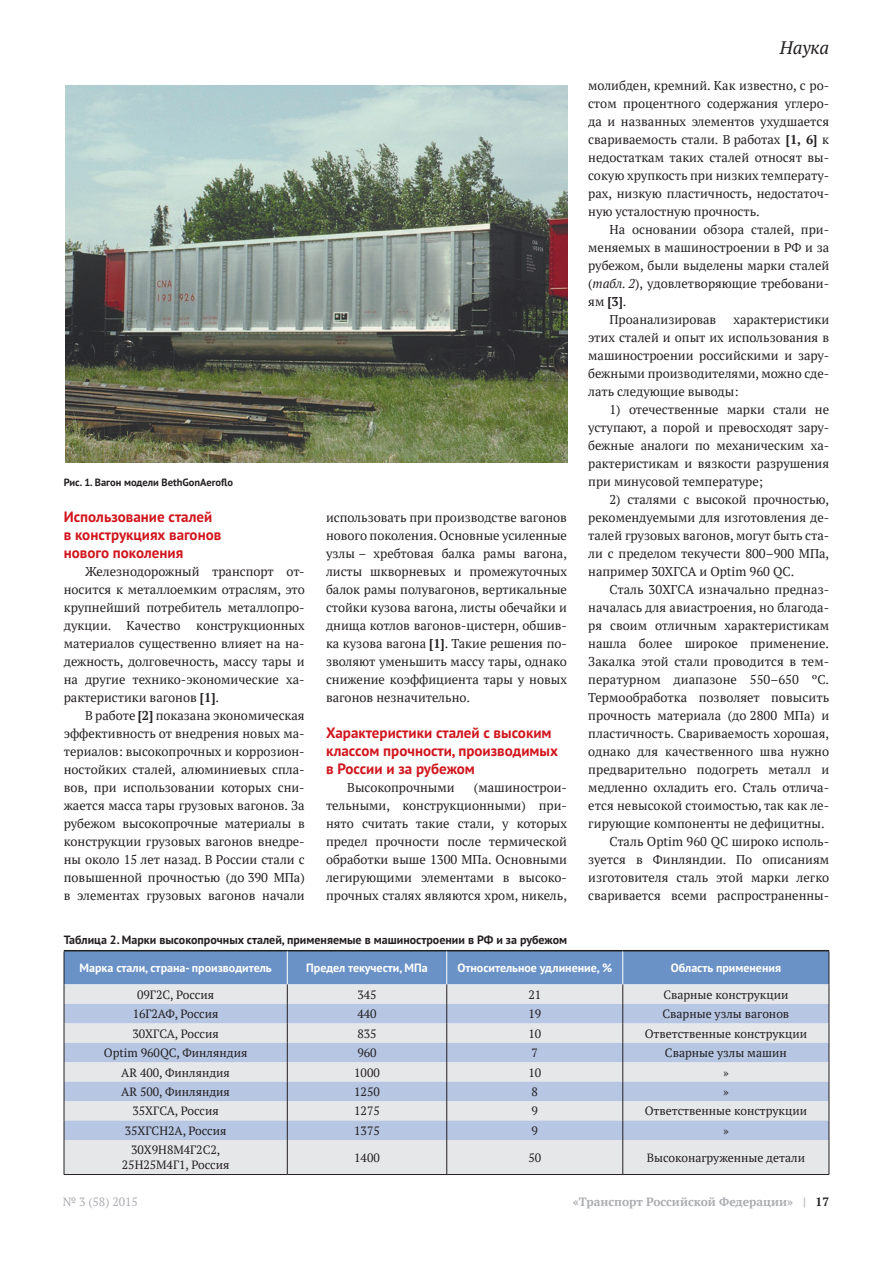
<style>
.page{position:relative;width:893px;height:1263px;background:#fff}
.page>*{position:absolute;margin:0;border:0;box-sizing:border-box;transform-origin:0 0}
.t1{font:italic 18px "PT Serif";color:#231f20}
.t2{font:700 15px/18px "PT Sans";color:#d1161e}
.t3{font:12.75px/18px "PT Serif";color:#231f20;text-align:justify}
.t4{font:12px/15px "PT Serif";color:#231f20;text-align:center}
.t5{font:700 12px "PT Sans";color:#fff}
.t6{font:700 12px "PT Sans";color:#231f20}
.t7{font:700 12px "PT Serif";color:#acadb1}
.t8{font:12px "PT Serif";color:#acadb1}
.t9{font:700 10.5px "PT Sans";color:#231f20}
.s1{font-weight:700}
.s2{font-style:italic}
.s3{color:#231f20}
</style>
<div class="page">
<div style="left:65px;top:1140px;width:764px;height:34px;background:#e6e7e9"></div>
<hr style="left:64px;top:950px;width:223px;height:1px;background:#231f20">
<hr style="left:287px;top:950px;width:160px;height:1px;background:#231f20">
<hr style="left:447px;top:950px;width:176px;height:1px;background:#231f20">
<hr style="left:623px;top:950px;width:206px;height:1px;background:#231f20">
<hr style="left:287px;top:1140px;width:1px;height:34px;background:#231f20">
<hr style="left:446px;top:1140px;width:1px;height:34px;background:#231f20">
<hr style="left:622px;top:1140px;width:1px;height:34px;background:#231f20">
<svg style="left:64px;top:951px;width:766px;height:189px;background:#bbc9df"></svg>
<hr style="left:64px;top:1140px;width:1px;height:34px;background:#231f20">
<hr style="left:829px;top:1140px;width:1px;height:34px;background:#231f20">
<hr style="left:64px;top:1174px;width:223px;height:1px;background:#231f20">
<hr style="left:287px;top:1174px;width:160px;height:1px;background:#231f20">
<hr style="left:447px;top:1174px;width:176px;height:1px;background:#231f20">
<hr style="left:623px;top:1174px;width:206px;height:1px;background:#231f20">
<img style="left:65px;top:86px;width:502px;height:376px">
<p class="t9" style="left:64px;top:475px;width:171px">Рис. 1. Вагон модели BethGonAeroflo</p>
<p class="t2" style="left:64px;top:507px;width:159px">Использование сталей в конструкциях вагонов нового поколения</p>
<p class="t3" style="left:64px;top:562px;width:242px;text-indent:21px">Железнодорожный транспорт от&shy;носится к металлоемким отраслям, это крупнейший потребитель металлопро&shy;дукции.</p>
<p class="t3" style="left:64px;top:616px;width:242px;text-indent:63px">Качество конструкционных материалов существенно влияет на на&shy;дежность, долговечность, массу тары и на другие технико-экономические ха&shy;рактеристики вагонов <span class="s1">[1]</span>.</p>
<p class="t3" style="left:64px;top:706px;width:242px;text-indent:21px">В работе <span class="s1">[2]</span> показана экономическая эффективность от внедрения новых ма&shy;териалов: высокопрочных и коррозион&shy;ностойких сталей, алюминиевых спла&shy;вов, при использовании которых сни&shy;жается масса тары грузовых вагонов. За рубежом высокопрочные материалы в конструкции грузовых вагонов внедре&shy;ны около 15 лет назад. В России стали с повышенной прочностью (до 390 МПа) в элементах грузовых вагонов начали</p>
<p class="t3" style="left:326px;top:508px;width:242px">использовать при производстве вагонов нового поколения. Основные усиленные узлы – хребтовая балка рамы вагона, листы шкворневых и промежуточных балок рамы полувагонов, вертикальные стойки кузова вагона, листы обечайки и днища котлов вагонов-цистерн, обшив&shy;ка кузова вагона <span class="s1">[1]</span>. Такие решения по&shy;зволяют уменьшить массу тары, однако снижение коэффициента тары у новых вагонов незначительно.</p>
<p class="t2" style="left:326px;top:723px;width:234px">Характеристики сталей с высоким классом прочности, производимых в России и за рубежом</p>
<p class="t3" style="left:347px;top:778px;width:109px">Высокопрочными</p>
<p class="t3" style="left:326px;top:778px;width:242px;text-indent:148px">(машинострои&shy;тельными, конструкционными) при&shy;нято считать такие стали, у которых предел прочности после термической обработки выше 1300 МПа. Основными легирующими элементами в высоко&shy;прочных сталях являются хром, никель,</p>
<h1 class="t1" style="left:780px;top:36px;width:51px">Наука</h1>
<p class="t3" style="left:588px;top:76px;width:242px">молибден, кремний. Как известно, с ро&shy;стом процентного содержания углеро&shy;да и названных элементов ухудшается свариваемость стали. В работах <span class="s1">[1, 6]</span> к недостаткам таких сталей относят вы&shy;сокую хрупкость при низких температу&shy;рах, низкую пластичность, недостаточ&shy;ную усталостную прочность.</p>
<p class="t3" style="left:609px;top:220px;width:221px">На основании обзора сталей, при-</p>
<p class="t3" style="left:588px;top:238px;width:242px">меняемых в машиностроении в РФ и за</p>
<p class="t3" style="left:588px;top:256px;width:242px">рубежом, были выделены марки сталей</p>
<p class="t3" style="left:588px;top:274px;width:242px">(<span class="s2">табл. 2</span>), удовлетворяющие требовани-</p>
<p class="t3" style="left:588px;top:292px;width:38px">ям <span class="s1">[3]</span>.</p>
<p class="t3" style="left:609px;top:310px;width:108px">Проанализировав</p>
<p class="t3" style="left:588px;top:310px;width:242px;text-indent:145px">характеристики этих сталей и опыт их использования в машиностроении российскими и зару&shy;бежными производителями, можно сде&shy;лать следующие выводы:</p>
<p class="t3" style="left:588px;top:400px;width:242px;text-indent:21px">1) отечественные марки стали не уступают, а порой и превосходят зару&shy;бежные аналоги по механическим ха&shy;рактеристикам и вязкости разрушения при минусовой температуре;</p>
<p class="t3" style="left:588px;top:490px;width:242px;text-indent:21px">2) сталями с высокой прочностью, рекомендуемыми для изготовления де&shy;талей грузовых вагонов, могут быть ста&shy;ли с пределом текучести 800–900 МПа, например 30ХГСА и Optim 960 QC.</p>
<p class="t3" style="left:609px;top:580px;width:221px">Сталь 30ХГСА изначально предназ-</p>
<p class="t3" style="left:588px;top:598px;width:242px">началась для авиастроения, но благода-</p>
<p class="t3" style="left:588px;top:616px;width:242px">ря своим отличным характеристикам</p>
<p class="t3" style="left:588px;top:634px;width:241px">нашла более широкое применение.</p>
<p class="t3" style="left:588px;top:652px;width:242px">Закалка этой стали проводится в тем-</p>
<p class="t3" style="left:588px;top:670px;width:241px">пературном диапазоне 550–650 ºC.</p>
<p class="t3" style="left:588px;top:688px;width:242px">Термообработка позволяет повысить</p>
<p class="t3" style="left:588px;top:706px;width:242px">прочность материала (до 2800 МПа) и</p>
<p class="t3" style="left:588px;top:724px;width:242px">пластичность. Свариваемость хорошая,</p>
<p class="t3" style="left:588px;top:742px;width:242px">однако для качественного шва нужно</p>
<p class="t3" style="left:588px;top:760px;width:242px">предварительно подогреть металл и</p>
<p class="t3" style="left:588px;top:778px;width:242px">медленно охладить его. Сталь отлича-</p>
<p class="t3" style="left:588px;top:796px;width:242px">ется невысокой стоимостью, так как ле-</p>
<p class="t3" style="left:588px;top:814px;width:236px">гирующие компоненты не дефицитны.</p>
<p class="t3" style="left:609px;top:832px;width:221px">Сталь Optim 960 QC широко исполь-</p>
<p class="t3" style="left:588px;top:850px;width:242px">зуется в Финляндии. По описаниям</p>
<p class="t3" style="left:588px;top:869px;width:242px">изготовителя сталь этой марки легко</p>
<p class="t3" style="left:588px;top:887px;width:242px">сваривается всеми распространенны-</p>
<p class="t6" style="left:64px;top:932px;width:505px">Таблица 2. Марки высокопрочных сталей, применяемые в машиностроении в РФ и за рубежом</p>
<p class="t5" style="left:80px;top:960px;width:194px">Марка стали, страна- производитель</p>
<p class="t5" style="left:306px;top:960px;width:123px">Предел текучести, МПа</p>
<p class="t5" style="left:457px;top:960px;width:156px">Относительное удлинение, %</p>
<p class="t5" style="left:671px;top:960px;width:112px">Область применения</p>
<p class="t4" style="left:137px;top:987px;width:78px">09Г2С, Россия</p>
<p class="t4" style="left:357px;top:987px;width:21px">345</p>
<p class="t4" style="left:528px;top:987px;width:14px">21</p>
<p class="t4" style="left:663px;top:987px;width:127px">Сварные конструкции</p>
<p class="t4" style="left:133px;top:1006px;width:87px">16Г2АФ, Россия</p>
<p class="t4" style="left:357px;top:1006px;width:21px">440</p>
<p class="t4" style="left:528px;top:1006px;width:14px">19</p>
<p class="t4" style="left:662px;top:1006px;width:128px">Сварные узлы вагонов</p>
<p class="t4" style="left:132px;top:1026px;width:88px">30ХГСА, Россия</p>
<p class="t4" style="left:357px;top:1026px;width:21px">835</p>
<p class="t4" style="left:528px;top:1026px;width:14px">10</p>
<p class="t4" style="left:645px;top:1026px;width:164px">Ответственные конструкции</p>
<p class="t4" style="left:104px;top:1045px;width:145px">Optim 960QC, Финляндия</p>
<p class="t4" style="left:357px;top:1045px;width:21px">960</p>
<p class="t4" style="left:532px;top:1045px;width:8px">7</p>
<p class="t4" style="left:665px;top:1045px;width:123px">Сварные узлы машин</p>
<p class="t4" style="left:121px;top:1064px;width:110px">AR 400, Финляндия</p>
<p class="t4" style="left:354px;top:1064px;width:27px">1000</p>
<p class="t4" style="left:528px;top:1064px;width:14px">10</p>
<p class="t4" style="left:723px;top:1064px;width:7px">»</p>
<p class="t4" style="left:121px;top:1084px;width:110px">AR 500, Финляндия</p>
<p class="t4" style="left:354px;top:1084px;width:27px">1250</p>
<p class="t4" style="left:532px;top:1084px;width:8px">8</p>
<p class="t4" style="left:723px;top:1084px;width:7px">»</p>
<p class="t4" style="left:132px;top:1103px;width:88px">35ХГСА, Россия</p>
<p class="t4" style="left:354px;top:1103px;width:27px">1275</p>
<p class="t4" style="left:532px;top:1103px;width:8px">9</p>
<p class="t4" style="left:645px;top:1103px;width:164px">Ответственные конструкции</p>
<p class="t4" style="left:125px;top:1123px;width:103px">35ХГСН2А, Россия</p>
<p class="t4" style="left:354px;top:1123px;width:27px">1375</p>
<p class="t4" style="left:532px;top:1123px;width:8px">9</p>
<p class="t4" style="left:723px;top:1123px;width:7px">»</p>
<p class="t4" style="left:122px;top:1142px;width:109px">30Х9Н8М4Г2С2,<br>25Н25М4Г1, Россия</p>
<p class="t4" style="left:354px;top:1150px;width:27px">1400</p>
<p class="t4" style="left:528px;top:1150px;width:14px">50</p>
<p class="t4" style="left:647px;top:1150px;width:160px">Высоконагруженные детали</p>
<p class="t8" style="left:63px;top:1194px;width:77px">№ 3 (58) 2015</p>
<p class="t7" style="left:573px;top:1194px;width:258px">«Транспорт Российской Федерации» | <span class="s3">17</span></p>
</div>
